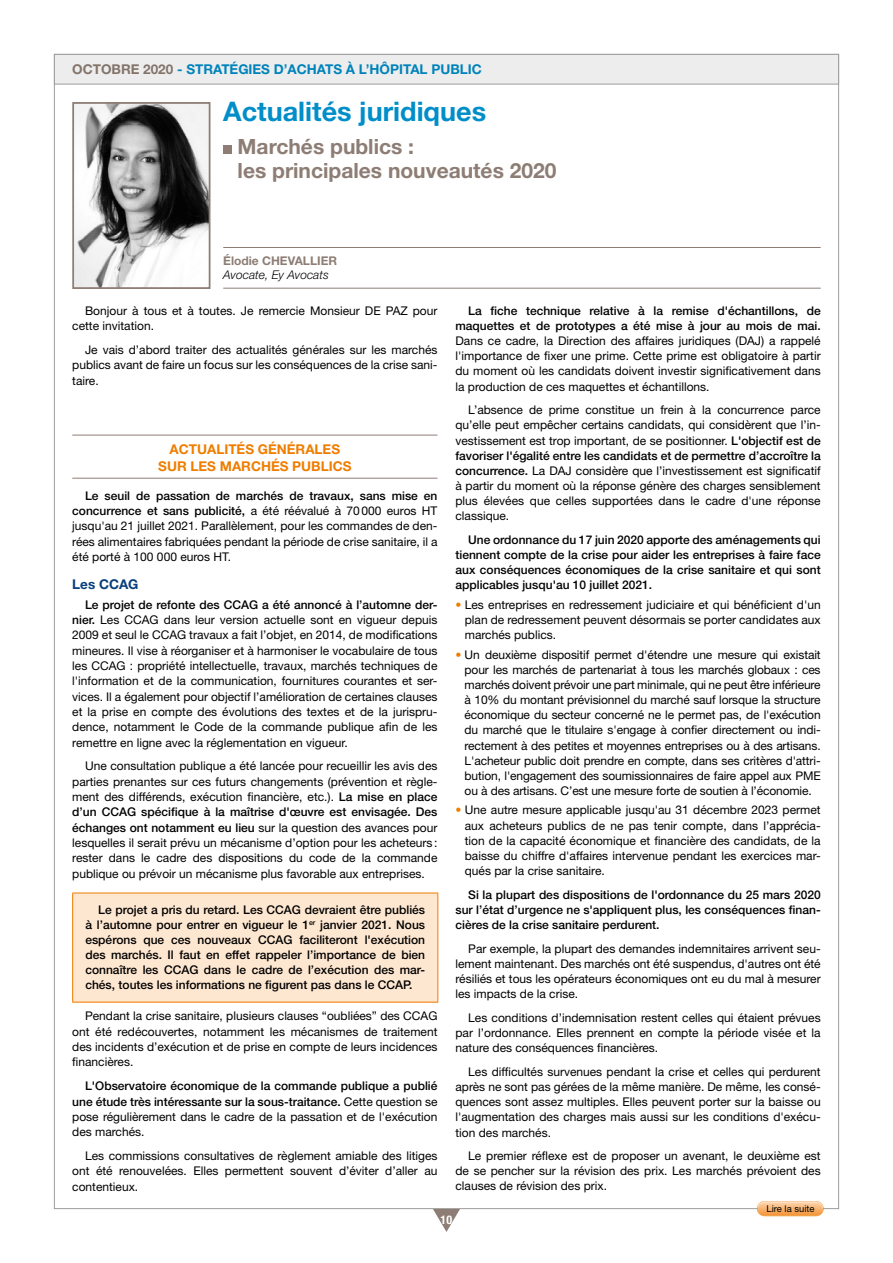
<style>
.page{position:relative;width:893px;height:1263px;background:#fff}
.page>*{position:absolute;margin:0;border:0;box-sizing:border-box;transform-origin:0 0}
.t1{font:700 27px "Helvetica Neue LT Std";color:#008ec9}
.t2{font:700 21px/24px "Helvetica Neue LT Std";color:#8d7d74}
.t3{font:700 13.5px "Helvetica Neue LT Std";color:#008ec9}
.t4{font:700 13.5px/16.8px "Helvetica Neue LT Std";color:#ef7d00;text-align:center}
.t5{font:700 13.5px "Helvetica Neue LT Std";color:#093f7c}
.t6{font:12px/15.1px "Helvetica Neue LT Std";color:#000;text-align:justify}
.t7{font:500 12px/15.1px "Helvetica Neue LT Std";color:#000;text-align:justify}
.t8{font:italic 300 12px "Helvetica Neue LT Std";color:#000}
.t9{font:700 12px "Helvetica Neue LT Std";color:#8d7d74}
.t10{font:700 condensed 12px "Helvetica Neue";color:#fff}
.t11{font:9.45px "Helvetica Neue LT Std";color:#000}
.s1{color:#8d7d74}
.s2{font-weight:500}
.s3{font-weight:400}
.s4{color:#ef7d00}
</style>
<div class="page">
<div style="left:54px;top:54px;width:785px;height:30px;background:#ededed;border:1px solid #9d9d9c"></div>
<svg style="left:433px;top:1209px;width:27px;height:23px"></svg>
<hr style="left:223px;top:247px;width:598px;height:1px;background:#8d7d74">
<hr style="left:223px;top:288px;width:598px;height:1px;background:#8d7d74">
<hr style="left:72px;top:435px;width:365px;height:1px;background:#8d7d74">
<hr style="left:72px;top:478px;width:365px;height:1px;background:#8d7d74">
<div style="left:73px;top:893px;width:365px;height:109px;background:#fee7d1"></div>
<hr style="left:72px;top:893px;width:366px;height:1px;background:#ef7d00">
<hr style="left:72px;top:893px;width:1px;height:109px;background:#ef7d00">
<hr style="left:437px;top:893px;width:1px;height:109px;background:#ef7d00">
<hr style="left:72px;top:1002px;width:366px;height:1px;background:#ef7d00">
<div style="left:223px;top:145px;width:9px;height:9px;background:#8d7d74"></div>
<img style="left:75px;top:105px;width:132px;height:181px">
<div style="left:72px;top:102px;width:138px;height:187px;border:2px solid #8d7d74"></div>
<svg style="left:757px;top:1201px;width:67px;height:15px"></svg>
<p class="t3" style="left:72px;top:61px;width:411px"><span class="s1">OCTOBRE 2020</span> - STRATÉGIES D’ACHATS À L’HÔPITAL PUBLIC</p>
<h1 class="t1" style="left:223px;top:95px;width:264px">Actualités juridiques</h1>
<h2 class="t2" style="left:238px;top:134px;width:320px">Marchés publics :<br>les principales nouveautés 2020</h2>
<p class="t9" style="left:223px;top:253px;width:115px">Élodie CHEVALLIER</p>
<p class="t8" style="left:223px;top:268px;width:107px">Avocate, Ey Avocats</p>
<p class="t6" style="left:72px;top:303px;width:367px;text-indent:13px">Bonjour à tous et à toutes. Je remercie Monsieur DE PAZ pour cette invitation.</p>
<p class="t6" style="left:72px;top:342px;width:367px;text-indent:13px">Je vais d’abord traiter des actualités générales sur les marchés publics avant de faire un focus sur les conséquences de la crise sani&shy;taire.</p>
<p class="t4" style="left:158px;top:440px;width:195px">ACTUALITÉS GÉNÉRALES<br>SUR LES MARCHÉS PUBLICS</p>
<p class="t6" style="left:72px;top:487px;width:367px;text-indent:13px"><span class="s2">Le seuil de passation de marchés de travaux, sans mise en concurrence et sans publicité,</span> a été réévalué à 70000 euros HT jusqu'au 21 juillet 2021. Parallèlement, pour les commandes de den&shy;rées alimentaires fabriquées pendant la période de crise sanitaire, il a été porté à 100 000 euros HT.</p>
<p class="t5" style="left:72px;top:576px;width:68px">Les CCAG</p>
<p class="t6" style="left:72px;top:596px;width:367px;text-indent:13px"><span class="s2">Le projet de refonte des CCAG a été annoncé à l’automne der&shy;nier.</span> Les CCAG dans leur version actuelle sont en vigueur depuis 2009 et seul le CCAG travaux a fait l’objet, en 2014, de modifications mineures. Il vise à réorganiser et à harmoniser le vocabulaire de tous les CCAG : propriété intellectuelle, travaux, marchés techniques de l'information et de la communication, fournitures courantes et ser&shy;vices. Il a également pour objectif l’amélioration de certaines clauses et la prise en compte des évolutions des textes et de la jurispru&shy;dence, notamment le Code de la commande publique afin de les remettre en ligne avec la réglementation en vigueur.</p>
<p class="t6" style="left:72px;top:758px;width:367px;text-indent:13px">Une consultation publique a été lancée pour recueillir les avis des parties prenantes sur ces futurs changements (prévention et règle&shy;ment des différends, exécution financière, etc.). <span class="s2">La mise en place d’un CCAG spécifique à la maîtrise d'œuvre est envisagée. Des échanges ont notamment eu lieu</span> sur la question des avances pour lesquelles il serait prévu un mécanisme d’option pour les acheteurs : rester dans le cadre des dispositions du code de la commande publique ou prévoir un mécanisme plus favorable aux entreprises.</p>
<p class="t7" style="left:85px;top:902px;width:341px;text-indent:13px">Le projet a pris du retard. Les CCAG devraient être publiés à l’automne pour entrer en vigueur le 1<sup>er</sup> janvier 2021. Nous espérons que ces nouveaux CCAG faciliteront l'exécution des marchés. Il faut en effet rappeler l’importance de bien connaître les CCAG dans le cadre de l’exécution des mar&shy;chés, toutes les informations ne figurent pas dans le CCAP.</p>
<p class="t6" style="left:72px;top:1008px;width:367px;text-indent:13px">Pendant la crise sanitaire, plusieurs clauses “oubliées” des CCAG ont été redécouvertes, notamment les mécanismes de traitement des incidents d’exécution et de prise en compte de leurs incidences financières.</p>
<p class="t7" style="left:72px;top:1078px;width:367px;text-indent:13px">L'Observatoire économique de la commande publique a publié une étude très intéressante sur la sous-traitance. <span class="s3">Cette question se pose régulièrement dans le cadre de la passation et de l'exécution des marchés.</span></p>
<p class="t6" style="left:72px;top:1148px;width:367px;text-indent:13px">Les commissions consultatives de règlement amiable des litiges ont été renouvelées. Elles permettent souvent d’éviter d’aller au contentieux.</p>
<p class="t7" style="left:455px;top:303px;width:367px;text-align:right">La fiche technique relative à la remise d'échantillons, de maquettes et de prototypes a été mise à jour au mois de mai.</p>
<p class="t6" style="left:455px;top:333px;width:367px">Dans ce cadre, la Direction des affaires juridiques (DAJ) a rappelé l'importance de fixer une prime. Cette prime est obligatoire à partir du moment où les candidats doivent investir significativement dans la production de ces maquettes et échantillons.</p>
<p class="t6" style="left:455px;top:402px;width:367px;text-indent:13px">L’absence de prime constitue un frein à la concurrence parce qu’elle peut empêcher certains candidats, qui considèrent que l’in&shy;vestissement est trop important, de se positionner. <span class="s2">L'objectif est de favoriser l'égalité entre les candidats et de permettre d’accroître la concurrence.</span> La DAJ considère que l’investissement est significatif à partir du moment où la réponse génère des charges sensiblement plus élevées que celles supportées dans le cadre d'une réponse classique.</p>
<p class="t7" style="left:455px;top:532px;width:367px;text-indent:13px">Une ordonnance du 17 juin 2020 apporte des aménagements qui tiennent compte de la crise pour aider les entreprises à faire face aux conséquences économiques de la crise sanitaire et qui sont applicables jusqu'au 10 juillet 2021.</p>
<p class="t6" style="left:465px;top:597px;width:357px;text-indent:-9px"><span class="s4">•</span> Les entreprises en redressement judiciaire et qui bénéficient d'un plan de redressement peuvent désormais se porter candidates aux marchés publics.</p>
<p class="t6" style="left:465px;top:647px;width:358px;text-indent:-9px"><span class="s4">•</span> Un deuxième dispositif permet d'étendre une mesure qui existait pour les marchés de partenariat à tous les marchés globaux : ces marchés doivent prévoir une part minimale, qui ne peut être inférieure à 10% du montant prévisionnel du marché sauf lorsque la structure économique du secteur concerné ne le permet pas, de l'exécution du marché que le titulaire s'engage à confier directement ou indi&shy;rectement à des petites et moyennes entreprises ou à des artisans.<br>L'acheteur public doit prendre en compte, dans ses critères d'attri&shy;bution, l'engagement des soumissionnaires de faire appel aux PME ou à des artisans. C’est une mesure forte de soutien à l’économie.</p>
<p class="t6" style="left:465px;top:802px;width:357px;text-indent:-9px"><span class="s4">•</span> Une autre mesure applicable jusqu'au 31 décembre 2023 permet aux acheteurs publics de ne pas tenir compte, dans l’apprécia&shy;tion de la capacité économique et financière des candidats, de la baisse du chiffre d'affaires intervenue pendant les exercices mar&shy;qués par la crise sanitaire.</p>
<p class="t7" style="left:455px;top:887px;width:367px;text-indent:13px">Si la plupart des dispositions de l'ordonnance du 25 mars 2020 sur l’état d’urgence ne s'appliquent plus, les conséquences finan&shy;cières de la crise sanitaire perdurent.</p>
<p class="t6" style="left:455px;top:941px;width:367px;text-indent:13px">Par exemple, la plupart des demandes indemnitaires arrivent seu&shy;lement maintenant. Des marchés ont été suspendus, d'autres ont été résiliés et tous les opérateurs économiques ont eu du mal à mesurer les impacts de la crise.</p>
<p class="t6" style="left:455px;top:1010px;width:367px;text-indent:13px">Les conditions d’indemnisation restent celles qui étaient prévues par l’ordonnance. Elles prennent en compte la période visée et la nature des conséquences financières.</p>
<p class="t6" style="left:455px;top:1064px;width:367px;text-indent:13px">Les difficultés survenues pendant la crise et celles qui perdurent après ne sont pas gérées de la même manière. De même, les consé&shy;quences sont assez multiples. Elles peuvent porter sur la baisse ou l'augmentation des charges mais aussi sur les conditions d'exécu&shy;tion des marchés.</p>
<p class="t6" style="left:455px;top:1148px;width:367px;text-indent:13px">Le premier réflexe est de proposer un avenant, le deuxième est de se pencher sur la révision des prix. Les marchés prévoient des clauses de révision des prix.</p>
<p class="t11" style="left:767px;top:1203px;width:49px">Lire la suite</p>
<p class="t10" style="left:441px;top:1209px;width:13px">10</p>
</div>
